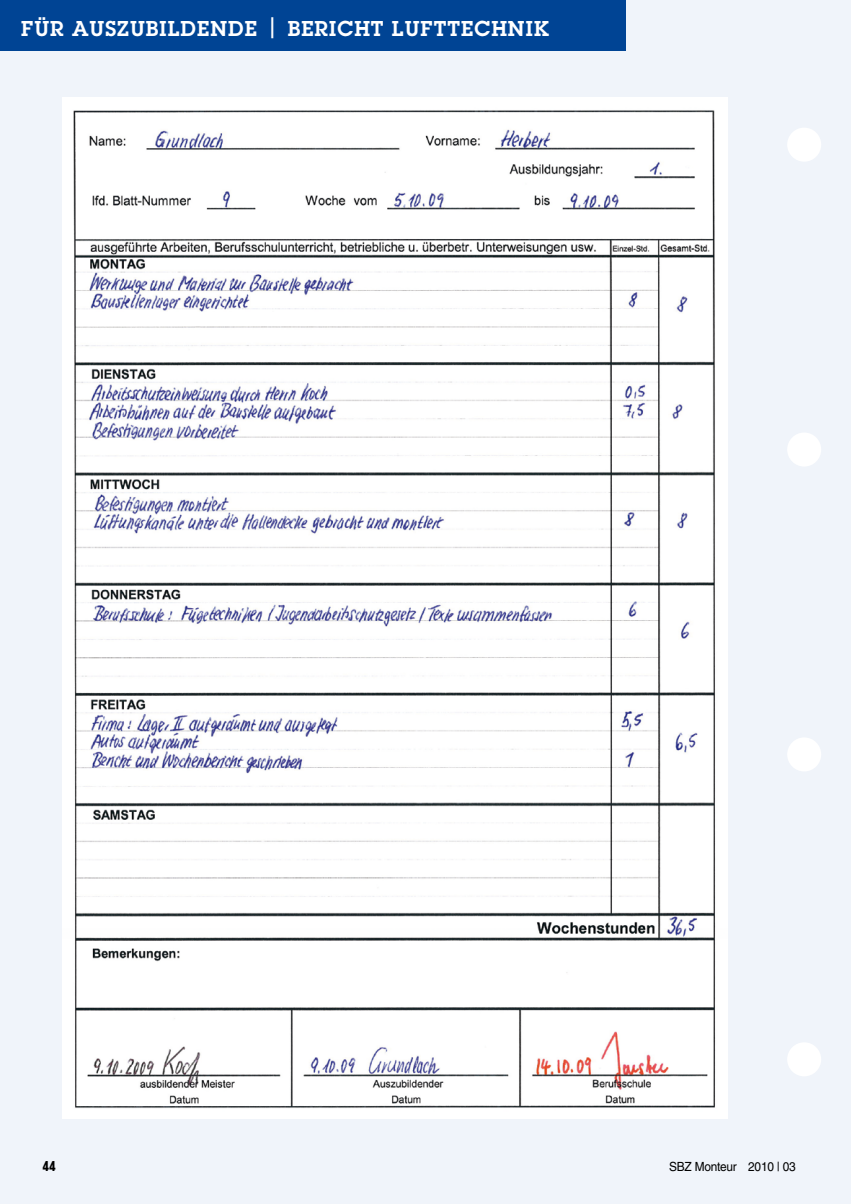
<style>
.page{position:relative;width:851px;height:1204px;background:#fff}
.page>*{position:absolute;margin:0;border:0;box-sizing:border-box;transform-origin:0 0}
.t1{font:600 21px "Lubalin Graph Std";letter-spacing:.05em;color:#fff}
.t2{font:800 condensed 13.5px "Tempo Std";color:#000}
.t3{font:12.6px "Helvetica LT Std";letter-spacing:-.02em;color:#000;scale:.94 1}
</style>
<div class="page">
<div style="left:0;top:0;width:850px;height:1203px;background:#f0f4fa"></div>
<div style="left:787px;top:128px;width:34px;height:34px;background:#fff;border-radius:50%"></div>
<div style="left:787px;top:432px;width:34px;height:34px;background:#fff;border-radius:50%"></div>
<div style="left:787px;top:737px;width:34px;height:34px;background:#fff;border-radius:50%"></div>
<div style="left:787px;top:1042px;width:34px;height:34px;background:#fff;border-radius:50%"></div>
<img style="left:62px;top:98px;width:665px;height:1020px">
<div style="left:0;top:0;width:625px;height:51px;background:#004494"></div>
<p class="t1" style="left:21px;top:15px;width:360px">BE ICHTSHEFT | KÜCHENSPÜLE</p>
<p class="t1" style="left:21px;top:15px;width:295px">FÜR AUSZUBILDENDE | BERICHT</p>
<p class="t1" style="left:392px;top:15px;width:159px">LUFTTECHNIK</p>
<p class="t2" style="left:43px;top:1157px;width:14px">44</p>
<p class="t3" style="left:669px;top:1158px;width:136px">SBZ Monteur 2010 | 03</p>
</div>
